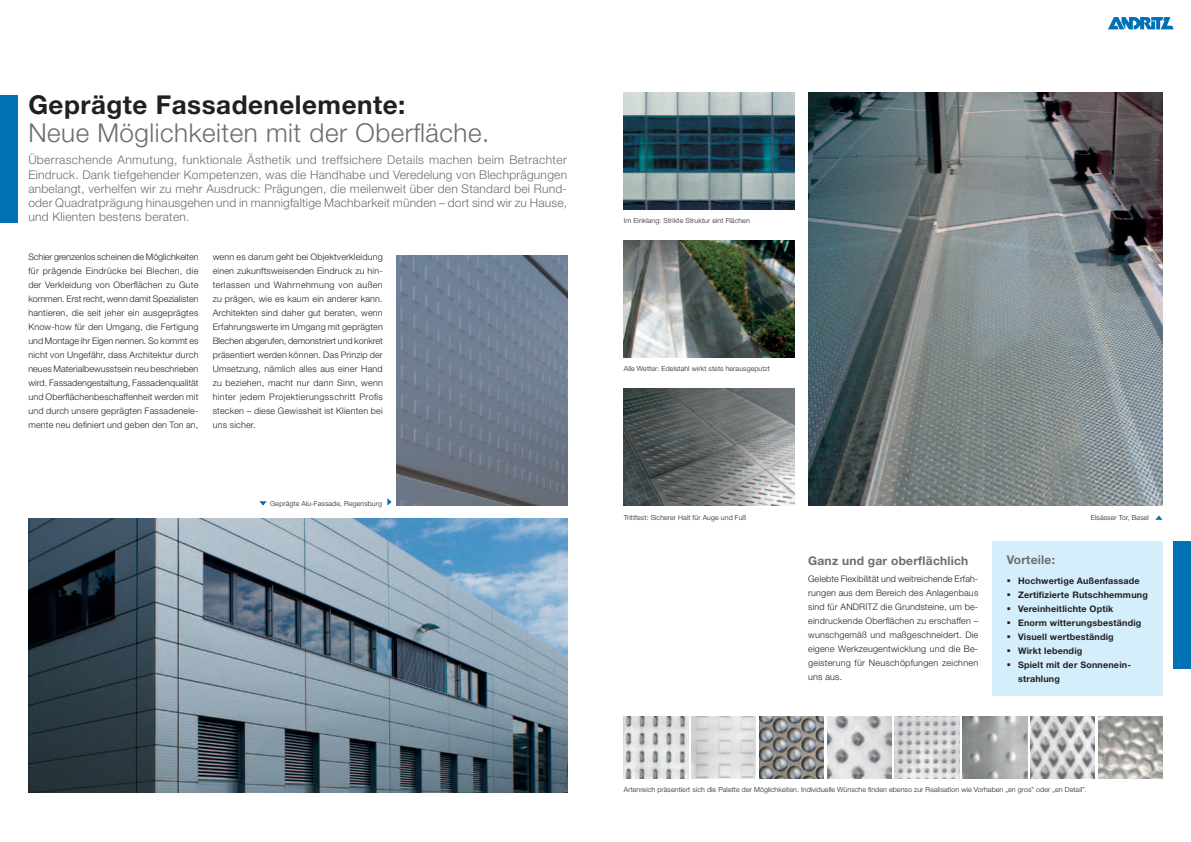
<style>
.page{position:relative;width:1191px;height:842px;background:#fff}
.page>*{position:absolute;margin:0;border:0;box-sizing:border-box;transform-origin:0 0}
.t1{font:300 26px "Helvetica Neue LT Std";letter-spacing:.02em;color:#6c6d70}
.t2{font:700 26px "Helvetica Neue LT Std";letter-spacing:.02em;color:#231f20}
.t3{font:300 12px/14px "Helvetica Neue LT Std";letter-spacing:.02em;color:#6c6d70;text-align:justify}
.t4{font:700 12px "Helvetica Neue LT Std";letter-spacing:.02em;color:#6c6d70}
.t5{font:300 9px/14px "Helvetica Neue LT Std";letter-spacing:.02em;color:#231f20;text-align:justify}
.t6{font:700 9px/14px "Helvetica Neue LT Std";letter-spacing:.02em;color:#231f20}
.t7{font:300 7px "Helvetica Neue LT Std";letter-spacing:.015em;color:#231f20}
</style>
<div class="page">
<div style="left:1174px;top:541px;width:17px;height:128px;background:#0072b4"></div>
<div style="left:0;top:95px;width:17px;height:128px;background:#0072b4"></div>
<img style="left:28px;top:518px;width:539px;height:274px">
<img style="left:808px;top:92px;width:354px;height:414px">
<img style="left:1030px;top:717px;width:64px;height:61px">
<img style="left:1098px;top:717px;width:64px;height:61px">
<img style="left:691px;top:717px;width:65px;height:61px">
<img style="left:624px;top:717px;width:64px;height:61px">
<img style="left:759px;top:717px;width:64px;height:61px">
<img style="left:827px;top:717px;width:64px;height:61px">
<img style="left:962px;top:717px;width:65px;height:61px">
<img style="left:895px;top:717px;width:64px;height:61px">
<img style="left:397px;top:255px;width:170px;height:251px">
<svg style="left:1108px;top:17px;width:65px;height:12px"></svg>
<div style="left:992px;top:541px;width:170px;height:155px;background:#d4effb"></div>
<img style="left:624px;top:92px;width:170px;height:117px">
<img style="left:624px;top:240px;width:170px;height:117px">
<img style="left:624px;top:388px;width:170px;height:118px">
<svg style="left:259px;top:501px;width:8px;height:5px"></svg>
<svg style="left:387px;top:498px;width:5px;height:8px"></svg>
<svg style="left:1155px;top:515px;width:7px;height:5px"></svg>
<h1 class="t2" style="left:28px;top:88px;width:378px">Geprägte Fassadenelemente:</h1>
<h1 class="t1" style="left:28px;top:117px;width:462px">Neue Möglichkeiten mit der Oberfläche.</h1>
<p class="t3" style="left:28px;top:153px;width:540px">Überraschende Anmutung, funktionale Ästhetik und treffsichere Details machen beim Betrachter Eindruck. Dank tiefgehender Kompetenzen, was die Handhabe und Veredelung von Blechprägungen anbelangt, verhelfen wir zu mehr Ausdruck: Prägungen, die meilenweit über den Standard bei Rund&shy;oder Quadratprägung hinausgehen und in mannigfaltige Machbarkeit münden – dort sind wir zu Hause, und Klienten bestens beraten.</p>
<p class="t5" style="left:28px;top:250px;width:172px">Schier grenzenlos scheinen die Möglichkeiten für prägende Eindrücke bei Blechen, die der Verkleidung von Oberflächen zu Gute kommen. Erst recht, wenn damit Spezialisten hantieren, die seit jeher ein ausgeprägtes Know-how für den Umgang, die Fertigung und Montage ihr Eigen nennen. So kommt es nicht von Ungefähr, dass Architektur durch neues Materialbewusstsein neu beschrieben wird. Fassadengestaltung, Fassadenqualität und Oberflächenbeschaffenheit werden mit und durch unsere geprägten Fassadenele&shy;mente neu definiert und geben den Ton an,</p>
<p class="t5" style="left:213px;top:250px;width:172px">wenn es darum geht bei Objektverkleidung einen zukunftsweisenden Eindruck zu hin&shy;terlassen und Wahrnehmung von außen zu prägen, wie es kaum ein anderer kann.<br>Architekten sind daher gut beraten, wenn Erfahrungswerte im Umgang mit geprägten Blechen abgerufen, demonstriert und konkret präsentiert werden können. Das Prinzip der Umsetzung, nämlich alles aus einer Hand zu beziehen, macht nur dann Sinn, wenn hinter jedem Projektierungsschritt Profis stecken – diese Gewissheit ist Klienten bei uns sicher.</p>
<p class="t7" style="left:270px;top:499px;width:113px">Geprägte Alu-Fassade, Regensburg</p>
<p class="t7" style="left:623px;top:216px;width:128px">Im Einklang: Strikte Struktur eint Flächen</p>
<p class="t7" style="left:624px;top:365px;width:148px">Alle Wetter: Edelstahl wirkt stets herausgeputzt</p>
<p class="t7" style="left:624px;top:513px;width:124px">Trittfest: Sicherer Halt für Auge und Fuß</p>
<h2 class="t4" style="left:808px;top:553px;width:162px">Ganz und gar oberflächlich</h2>
<p class="t5" style="left:808px;top:572px;width:172px">Gelebte Flexibilität und weitreichende Erfah&shy;rungen aus dem Bereich des Anlagenbaus sind für ANDRITZ die Grundsteine, um be&shy;eindruckende Oberflächen zu erschaffen – wunschgemäß und maßgeschneidert. Die eigene Werkzeugentwicklung und die Be&shy;geisterung für Neuschöpfungen zeichnen uns aus.</p>
<p class="t7" style="left:1091px;top:513px;width:59px">Elsässer Tor, Basel</p>
<h2 class="t4" style="left:1006px;top:552px;width:50px">Vorteile:</h2>
<p class="t6" style="left:1018px;top:573px;width:131px">Hochwertige Außenfassade<br>Zertifizierte Rutschhemmung<br>Vereinheitlichte Optik<br>Enorm witterungsbeständig<br>Visuell wertbeständig<br>Wirkt lebendig<br>Spielt mit der Sonnenein&shy;strahlung</p>
<p class="t7" style="left:624px;top:785px;width:464px">Artenreich präsentiert sich die Palette der Möglichkeiten. Individuelle Wünsche finden ebenso zur Realisation wie Vorhaben „en gros” oder „en Detail”.</p>
</div>
